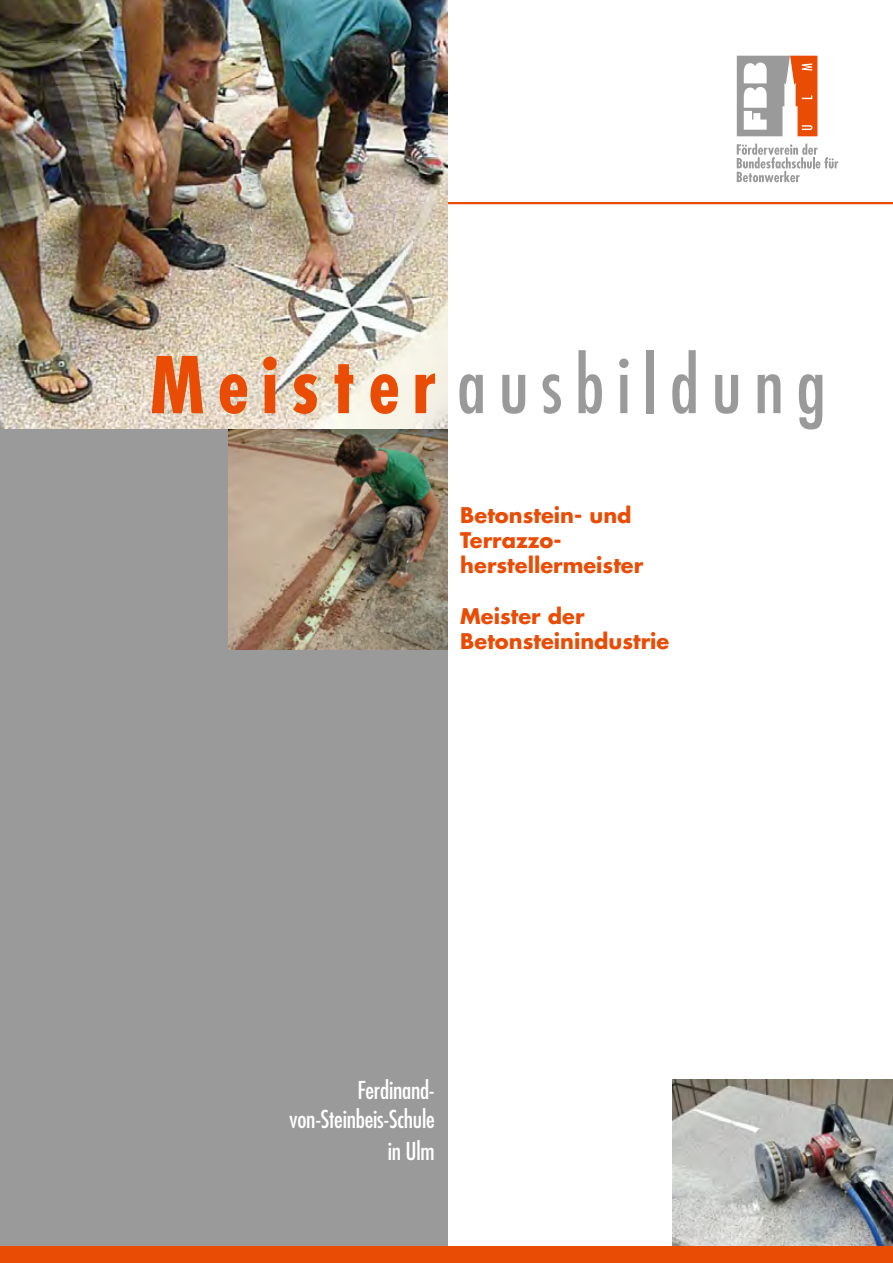
<style>
.page{position:relative;width:893px;height:1263px;background:#fff}
.page>*{position:absolute;margin:0;border:0;box-sizing:border-box;transform-origin:0 0}
.t1{font:condensed 75.9px "Futura";letter-spacing:.17em;color:#9a9a9a}
.t2{font:condensed 24px/28.8px "Futura";letter-spacing:-.01em;color:#fff;text-align:right}
.t3{font:700 21px/25.2px "Futura";color:#e94c05}
.s1{font-weight:700;color:#e94c05}
</style>
<div class="page">
<hr style="left:0;top:202px;width:893px;height:2px;background:#e94c05">
<div style="left:0;top:0;width:448px;height:1259px;background:#9a9a9a"></div>
<img style="left:229px;top:428px;width:219px;height:221px">
<img style="left:0;top:0;width:448px;height:428px">
<img style="left:672px;top:1079px;width:221px;height:167px">
<div style="left:0;top:1246px;width:893px;height:17px;background:#e94c05"></div>
<svg style="left:737px;top:144px;width:101px;height:38px"></svg>
<svg style="left:737px;top:56px;width:80px;height:80px"></svg>
<h1 class="t1" style="left:150px;top:340px;width:677px"><span class="s1">Meister</span>ausbildung</h1>
<p class="t3" style="left:460px;top:502px;width:184px">Betonstein- und<br>Terrazzo&shy;herstellermeister</p>
<p class="t3" style="left:460px;top:603px;width:211px">Meister der<br>Betonsteinindustrie</p>
<p class="t2" style="left:289px;top:1075px;width:147px">Ferdinand&shy;von-Steinbeis-Schule</p>
<p class="t2" style="left:388px;top:1137px;width:49px">in Ulm</p>
</div>
